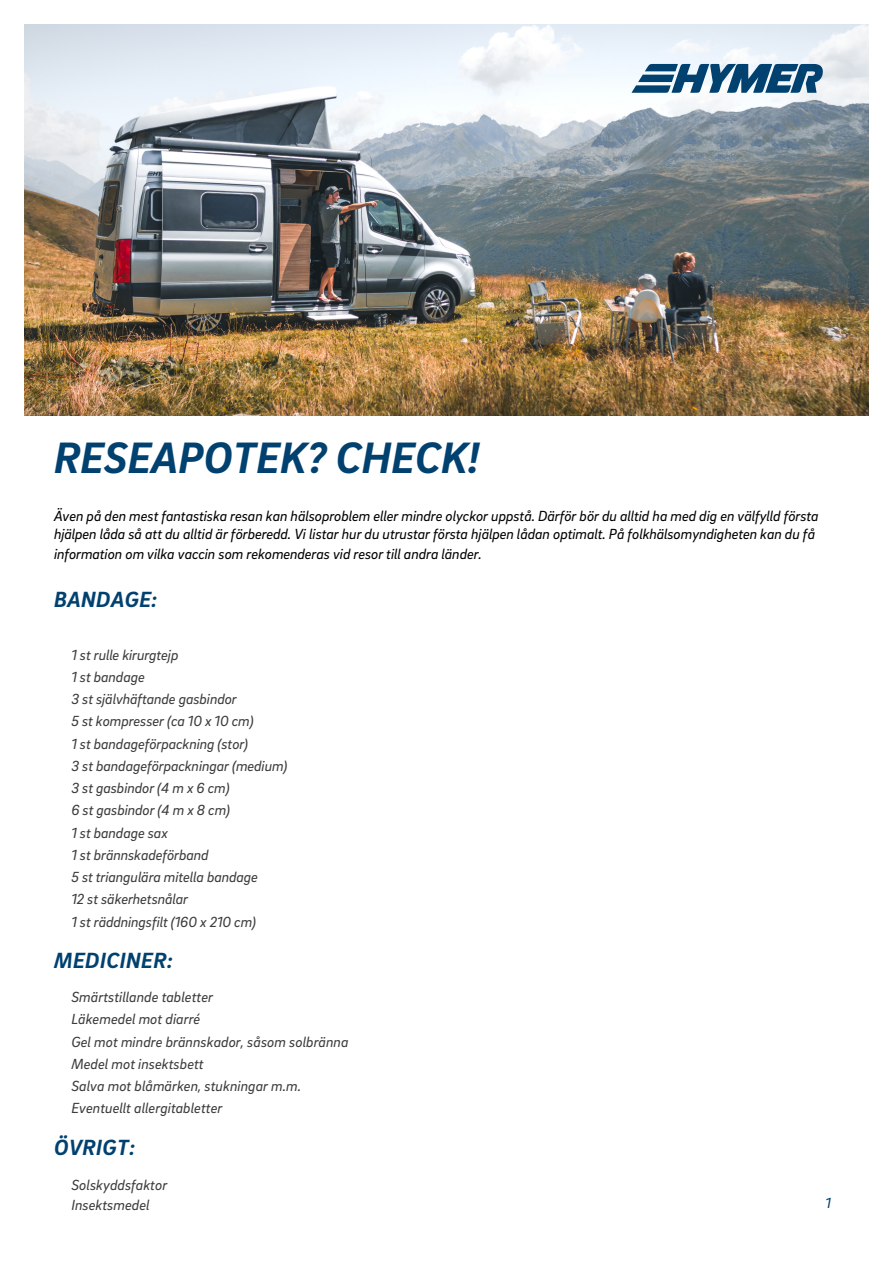
<style>
.page{position:relative;width:893px;height:1263px;background:#fff}
.page>*{position:absolute;margin:0;border:0;box-sizing:border-box;transform-origin:0 0}
.t1{font:italic 700 45px "Brix Sans";color:#004170}
.t2{font:italic 700 22.5px "Brix Sans";letter-spacing:.015em;color:#004170}
.t3{font:italic 15px/22.2px "Brix Sans";letter-spacing:-.01em;color:#3c3c3b}
.t4{font:italic 15px/18px "Brix Sans";letter-spacing:-.01em;color:#000}
.t5{font:italic 15px "Brix Sans";color:#004170}
</style>
<div class="page">
<img style="left:24px;top:24px;width:845px;height:391px">
<svg style="left:631px;top:64px;width:193px;height:29px"></svg>
<h1 class="t1" style="left:54px;top:432px;width:426px">RESEAPOTEK? CHECK!</h1>
<p class="t4" style="left:54px;top:507px;width:766px">Även på den mest fantastiska resan kan hälsoproblem eller mindre olyckor uppstå. Därför bör du alltid ha med dig en välfylld första hjälpen låda så att du alltid är förberedd. Vi listar hur du utrustar första hjälpen lådan optimalt. På folkhälsomyndigheten kan du få</p>
<p class="t4" style="left:54px;top:544px;width:429px">information om vilka vaccin som rekomenderas vid resor till andra länder.</p>
<h2 class="t2" style="left:54px;top:586px;width:105px">BANDAGE:</h2>
<p class="t3" style="left:71px;top:643px;width:218px">1 st rulle kirurgtejp<br>1 st bandage<br>3 st självhäftande gasbindor<br>5 st kompresser (ca 10 x 10 cm)<br>1 st bandageförpackning (stor)<br>3 st bandageförpackningar (medium)<br>3 st gasbindor (4 m x 6 cm)<br>6 st gasbindor (4 m x 8 cm)<br>1 st bandage sax<br>1 st brännskadeförband<br>5 st triangulära mitella bandage<br>12 st säkerhetsnålar<br>1 st räddningsfilt (160 x 210 cm)</p>
<h2 class="t2" style="left:54px;top:947px;width:120px">MEDICINER:</h2>
<p class="t3" style="left:71px;top:986px;width:279px">Smärtstillande tabletter<br>Läkemedel mot diarré<br>Gel mot mindre brännskador, såsom solbränna<br>Medel mot insektsbett<br>Salva mot blåmärken, stukningar m.m.<br>Eventuellt allergitabletter</p>
<h2 class="t2" style="left:54px;top:1134px;width:82px">ÖVRIGT:</h2>
<p class="t3" style="left:71px;top:1174px;width:97px;line-height:20.9px">Solskyddsfaktor<br>Insektsmedel</p>
<p class="t5" style="left:825px;top:1193px;width:7px">1</p>
</div>
